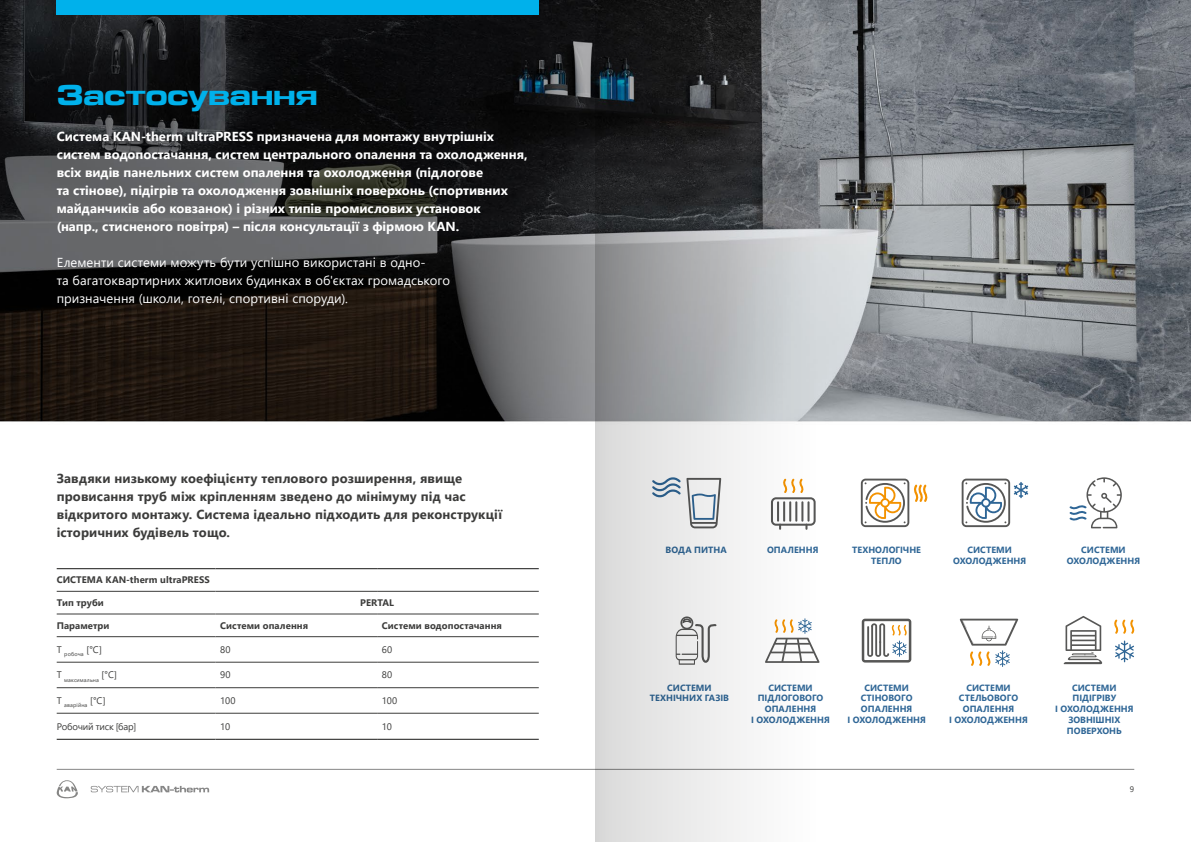
<style>
.page{position:relative;width:1191px;height:842px;background:#fff}
.page>*{position:absolute;margin:0;border:0;box-sizing:border-box;transform-origin:0 0}
.t1{font:30px "Microgramma D Bol Ext";color:#00b1eb}
.t2{font:700 13px/18px "Segoe UI";color:#fff}
.t3{font:700 13px/18px "Segoe UI";letter-spacing:.01em;color:#3c3c3b}
.t4{font:13px/18px "Segoe UI";color:#fff}
.t5{font:700 9.5px "Segoe UI";letter-spacing:.01em;color:#3c3c3b}
.t6{font:9.5px "Segoe UI";letter-spacing:-.02em;color:#3c3c3b}
.t7{font:700 9px/10.8px "Segoe UI";color:#2f6696;text-align:center}
.t8{font:8px "Segoe UI";color:#3c3c3b}
.t9{font:5.5px "Segoe UI";letter-spacing:.02em;color:#3c3c3b}
</style>
<div class="page">
<svg style="left:57px;top:780px;width:21px;height:18px"></svg>
<svg style="left:91px;top:786px;width:118px;height:6px"></svg>
<img style="left:0;top:0;width:1191px;height:770px">
<hr style="left:57px;top:769px;width:1077px;height:1px;background:#878787">
<hr style="left:57px;top:568px;width:158px;height:1px;background:#3c3c3b">
<hr style="left:215px;top:568px;width:162px;height:1px;background:#3c3c3b">
<hr style="left:377px;top:568px;width:162px;height:1px;background:#3c3c3b">
<hr style="left:57px;top:739px;width:158px;height:1px;background:#3c3c3b">
<hr style="left:215px;top:739px;width:162px;height:1px;background:#3c3c3b">
<hr style="left:377px;top:739px;width:162px;height:1px;background:#3c3c3b">
<hr style="left:57px;top:591px;width:158px;height:1px;background:#3c3c3b">
<hr style="left:215px;top:591px;width:162px;height:1px;background:#3c3c3b">
<hr style="left:377px;top:591px;width:162px;height:1px;background:#3c3c3b">
<hr style="left:57px;top:614px;width:158px;height:1px;background:#3c3c3b">
<hr style="left:215px;top:614px;width:162px;height:1px;background:#3c3c3b">
<hr style="left:377px;top:614px;width:162px;height:1px;background:#3c3c3b">
<hr style="left:57px;top:636px;width:158px;height:1px;background:#3c3c3b">
<hr style="left:215px;top:636px;width:162px;height:1px;background:#3c3c3b">
<hr style="left:377px;top:636px;width:162px;height:1px;background:#3c3c3b">
<hr style="left:57px;top:662px;width:158px;height:1px;background:#3c3c3b">
<hr style="left:215px;top:662px;width:162px;height:1px;background:#3c3c3b">
<hr style="left:377px;top:662px;width:162px;height:1px;background:#3c3c3b">
<hr style="left:57px;top:687px;width:158px;height:1px;background:#3c3c3b">
<hr style="left:215px;top:687px;width:162px;height:1px;background:#3c3c3b">
<hr style="left:377px;top:687px;width:162px;height:1px;background:#3c3c3b">
<hr style="left:57px;top:713px;width:158px;height:1px;background:#3c3c3b">
<hr style="left:215px;top:713px;width:162px;height:1px;background:#3c3c3b">
<hr style="left:377px;top:713px;width:162px;height:1px;background:#3c3c3b">
<svg style="left:861px;top:479px;width:67px;height:48px"></svg>
<svg style="left:961px;top:479px;width:67px;height:48px"></svg>
<svg style="left:1069px;top:477px;width:52px;height:51px"></svg>
<svg style="left:816px;top:618px;width:3px;height:45px"></svg>
<svg style="left:1113px;top:619px;width:22px;height:15px"></svg>
<svg style="left:1115px;top:640px;width:19px;height:22px"></svg>
<svg style="left:1063px;top:616px;width:39px;height:48px"></svg>
<svg style="left:859px;top:617px;width:54px;height:47px"></svg>
<svg style="left:959px;top:619px;width:59px;height:48px"></svg>
<div style="left:57px;top:0;width:482px;height:14px;background:#00b1eb"></div>
<svg style="left:595px;top:0;width:221px;height:842px"></svg>
<h1 class="t1" style="left:57px;top:75px;width:261px">Застосування</h1>
<p class="t2" style="left:57px;top:126px;width:472px">Система KAN-therm ultraPRESS призначена для монтажу внутрішніх систем водопостачання, систем центрального опалення та охолодження, всіх видів панельних систем опалення та охолодження (підлогове<br>та стінове), підігрів та охолодження зовнішніх поверхонь (спортивних майданчиків або ковзанок) і різних типів промислових установок<br>(напр., стисненого повітря) – після консультації з фірмою KAN.</p>
<p class="t4" style="left:57px;top:252px;width:395px">Елементи системи можуть бути успішно використані в одно-<br>та багатоквартирних житлових будинках в об'єктах громадського призначення (школи, готелі, спортивні споруди).</p>
<p class="t3" style="left:57px;top:468px;width:447px">Завдяки низькому коефіцієнту теплового розширення, явище провисання труб між кріпленням зведено до мінімуму під час відкритого монтажу. Система ідеально підходить для реконструкції історичних будівель тощо.</p>
<p class="t5" style="left:57px;top:571px;width:155px">СИСТЕМА KAN‑therm ultraPRESS</p>
<p class="t5" style="left:57px;top:594px;width:49px">Тип труби</p>
<p class="t5" style="left:360px;top:594px;width:35px">PERTAL</p>
<p class="t5" style="left:57px;top:616px;width:54px">Параметри</p>
<p class="t5" style="left:220px;top:616px;width:89px">Системи опалення</p>
<p class="t5" style="left:382px;top:616px;width:122px">Системи водопостачання</p>
<p class="t9" style="left:57px;top:649px;width:47px"><sup>T</sup> робоча <sup>[°C]</sup></p>
<p class="t6" style="left:220px;top:640px;width:12px">80</p>
<p class="t6" style="left:382px;top:640px;width:12px">60</p>
<p class="t9" style="left:57px;top:674px;width:62px"><sup>T</sup> максимальна <sup>[°C]</sup></p>
<p class="t6" style="left:220px;top:666px;width:12px">90</p>
<p class="t6" style="left:382px;top:666px;width:12px">80</p>
<p class="t9" style="left:57px;top:700px;width:50px"><sup>T</sup> аварійна <sup>[°C]</sup></p>
<p class="t6" style="left:220px;top:692px;width:17px">100</p>
<p class="t6" style="left:382px;top:692px;width:17px">100</p>
<p class="t6" style="left:57px;top:717px;width:81px">Робочий тиск [бар]</p>
<p class="t6" style="left:220px;top:717px;width:11px">10</p>
<p class="t6" style="left:382px;top:717px;width:11px">10</p>
<p class="t7" style="left:665px;top:543px;width:63px">ВОДА ПИТНА</p>
<p class="t7" style="left:852px;top:543px;width:70px">ТЕХНОЛОГІЧНЕ<br>ТЕПЛО</p>
<p class="t7" style="left:953px;top:543px;width:75px">СИСТЕМИ<br>ОХОЛОДЖЕННЯ</p>
<p class="t7" style="left:1066px;top:543px;width:75px">СИСТЕМИ<br>ОХОЛОДЖЕННЯ</p>
<p class="t7" style="left:767px;top:543px;width:53px">ОПАЛЕННЯ</p>
<p class="t7" style="left:650px;top:681px;width:81px">СИСТЕМИ<br>ТЕХНІЧНИХ ГАЗІВ</p>
<p class="t7" style="left:751px;top:681px;width:80px">СИСТЕМИ<br>ПІДЛОГОВОГО<br>ОПАЛЕННЯ<br>І ОХОЛОДЖЕННЯ</p>
<p class="t7" style="left:847px;top:681px;width:80px">СИСТЕМИ<br>СТІНОВОГО<br>ОПАЛЕННЯ<br>І ОХОЛОДЖЕННЯ</p>
<p class="t7" style="left:949px;top:681px;width:80px">СИСТЕМИ<br>СТЕЛЬОВОГО<br>ОПАЛЕННЯ<br>І ОХОЛОДЖЕННЯ</p>
<p class="t7" style="left:1055px;top:681px;width:80px">СИСТЕМИ<br>ПІДІГРІВУ<br>І ОХОЛОДЖЕННЯ<br>ЗОВНІШНІХ<br>ПОВЕРХОНЬ</p>
<p class="t8" style="left:1130px;top:781px;width:6px">9</p>
</div>
